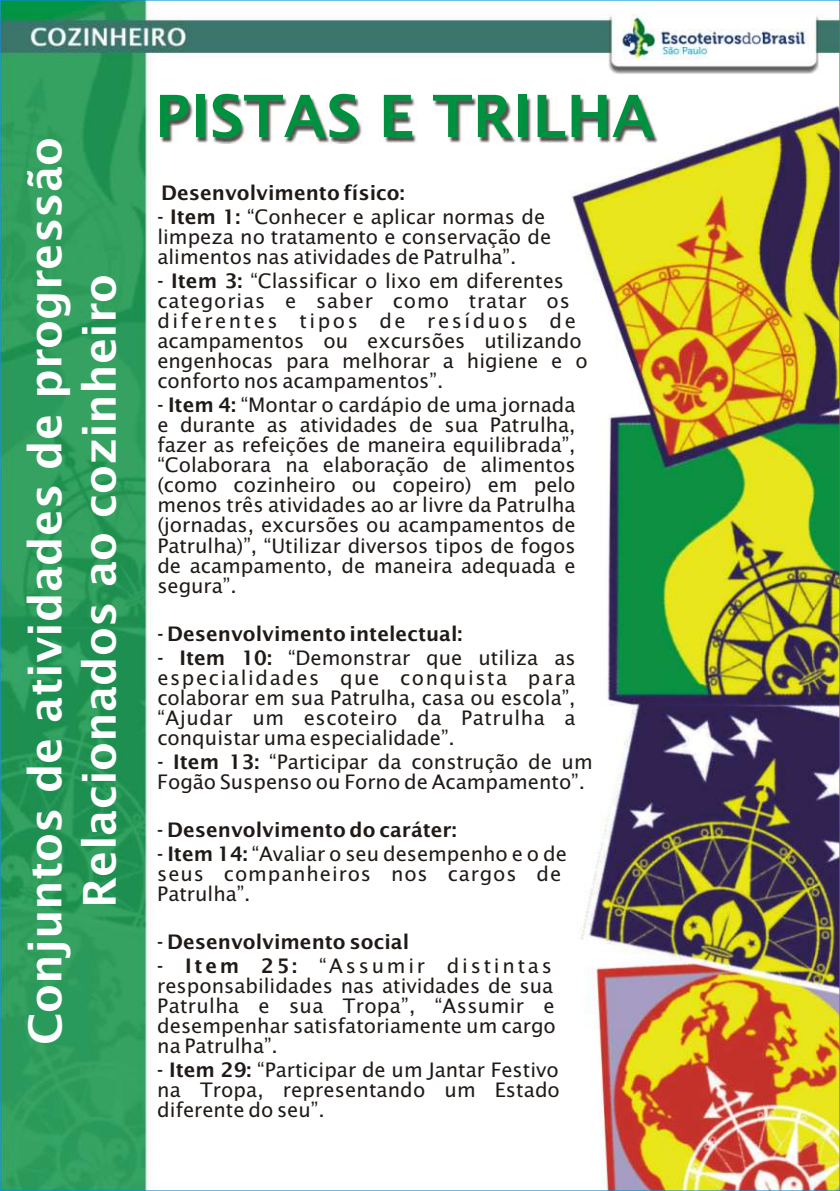
<style>
.page{position:relative;width:840px;height:1191px;background:#fff}
.page>*{position:absolute;margin:0;border:0;box-sizing:border-box;transform-origin:0 0}
.t1{font:58.4px "Lucida Sans";color:#009140}
.t2{font:45px/54px "Lucida Sans";color:#fff;text-align:center}
.t3{font:20px/20px "Lucida Sans";color:#1f1a17}
</style>
<div class="page">
<img style="left:1px;top:1px;width:837px;height:1189px">
<hr style="left:0;top:0;width:839px;height:1px;background:#0094de">
<hr style="left:838px;top:0;width:1px;height:1191px;background:#0094de">
<hr style="left:0;top:1190px;width:839px;height:1px;background:#0094de">
<hr style="left:0;top:0;width:1px;height:1191px;background:#0094de">
<img style="left:156px;top:97px;width:501px;height:47px">
<h2 class="t2" style="left:22px;top:1044px;width:909px;rotate:-90deg">Conjuntos de atividades de progressão<br>Relacionados ao cozinheiro</h2>
<h1 class="t1" style="left:155px;top:92px;width:501px">PISTAS E TRILHA</h1>
<p class="t3" style="left:161px;top:185px;width:245px">Desenvolvimento físico:</p>
<p class="t3" style="left:157px;top:209px;width:395px">- Item 1: “Conhecer e aplicar normas de limpeza no tratamento e conservação de alimentos nas atividades de Patrulha”.</p>
<p class="t3" style="left:157px;top:273px;width:431px">- Item 3: “Classificar o lixo em diferentes categorias e saber como tratar os diferentes tipos de resíduos de acampamentos ou excursões utilizando engenhocas para melhorar a higiene e o conforto nos acampamentos”.</p>
<p class="t3" style="left:157px;top:397px;width:419px;text-align:justify">- Item 4: “Montar o cardápio de uma jornada e durante as atividades de sua Patrulha, fazer as refeições de maneira equilibrada”, “Colaborara na elaboração de alimentos (como cozinheiro ou copeiro) em pelo menos três atividades ao ar livre da Patrulha (jornadas, excursões ou acampamentos de Patrulha)”, “Utilizar diversos tipos de fogos de acampamento, de maneira adequada e segura”.</p>
<p class="t3" style="left:157px;top:625px;width:306px">- Desenvolvimento intelectual:</p>
<p class="t3" style="left:157px;top:649px;width:419px;text-align:justify">- Item 10: “Demonstrar que utiliza as especialidades que conquista para colaborar em sua Patrulha, casa ou escola”, “Ajudar um escoteiro da Patrulha a conquistar uma especialidade”.</p>
<p class="t3" style="left:157px;top:753px;width:436px">- Item 13: “Participar da construção de um<br>Fogão Suspenso ou Forno de Acampamento”.</p>
<p class="t3" style="left:157px;top:821px;width:301px">- Desenvolvimento do caráter:</p>
<p class="t3" style="left:157px;top:845px;width:411px">- Item 14: “Avaliar o seu desempenho e o de seus companheiros nos cargos de<br>Patrulha”.</p>
<p class="t3" style="left:157px;top:933px;width:253px">- Desenvolvimento social</p>
<p class="t3" style="left:157px;top:957px;width:400px">- Item 25: “Assumir distintas responsabilidades nas atividades de sua<br>Patrulha e sua Tropa”, “Assumir e desempenhar satisfatoriamente um cargo na Patrulha”.</p>
<p class="t3" style="left:157px;top:1061px;width:404px;text-align:justify">- Item 29: “Participar de um Jantar Festivo na Tropa, representando um Estado diferente do seu”.</p>
</div>
